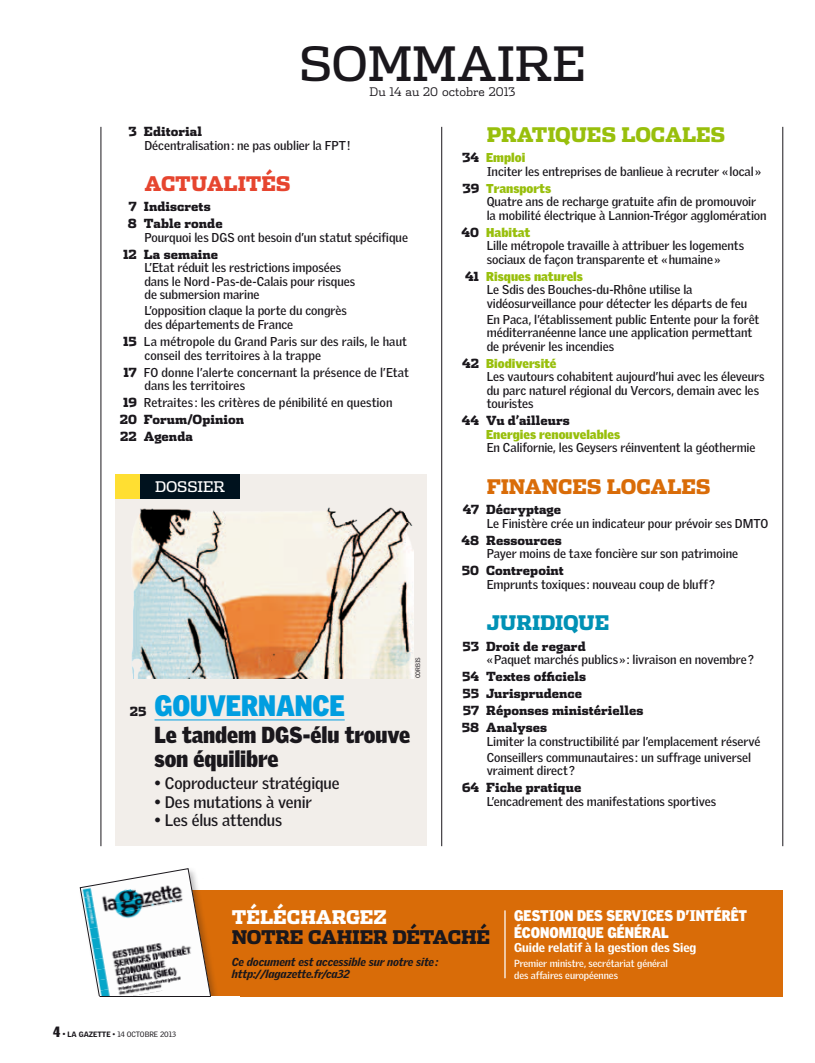
<style>
.page{position:relative;width:815px;height:1063px;background:#fff}
.page>*{position:absolute;margin:0;border:0;box-sizing:border-box;transform-origin:0 0}
.t1{font:47.5px "Dispatch";letter-spacing:-.005em;color:#1a171c}
.Surtitre_dossier{font:900 28.75px "Griffith Gothic";letter-spacing:-.005em;color:#009ee0;scale:.94 1}
.Titre_dossier{font:900 22.5px/23.8px "Griffith Gothic";letter-spacing:-.005em;color:#1a171c;scale:.94 1}
.Pratiques{font:900 20px "Dispatch";letter-spacing:-.005em;color:#98bf0c;scale:.94 1}
.Finances{font:900 20px "Dispatch";letter-spacing:-.005em;color:#d96c08;scale:.94 1}
.Actualités{font:900 20px "Dispatch";letter-spacing:-.005em;color:#e6452f;scale:.94 1}
.Juridique{font:900 20px "Dispatch";letter-spacing:-.01em;color:#0091b5;scale:.94 1}
.t2{font:900 18.75px "Dispatch";letter-spacing:-.02em;color:#1a171c;scale:.94 1}
.t3{font:900 18.75px "Dispatch";letter-spacing:-.005em;color:#fff;scale:.94 1}
.Texte_dossier{font:700 16.25px "Griffith Gothic";letter-spacing:-.01em;color:#1a171c}
.Titre_cahier{font:900 15px/16.2px "Griffith Gothic";color:#fff;scale:.94 1}
.t4{font:14.75px "Dispatch";color:#fff}
.page_folio_suite{font:700 12.5px/13.5px "Griffith Gothic";letter-spacing:-.005em;color:#1a171c}
.Page_folio{font:900 12.5px "Dispatch";letter-spacing:.005em;color:#1a171c;scale:.94 1}
.Page_folio_sans_rubr{font:700 12.5px/13.5px "Griffith Gothic";letter-spacing:.005em;color:#1a171c}
.Page_folio_étiquette{font:900 12.5px "Griffith Gothic";color:#98bf0c}
.Sous-titre_cahier{font:900 12.5px "Griffith Gothic";letter-spacing:-.005em;color:#fff}
.Surtitre_dossier-2{font:900 12.5px "Dispatch";color:#1a171c;scale:.94 1}
.t5{font:300 11.88px "Dispatch";color:#1a171c}
.t6{font:italic 900 11.25px/12.5px "Griffith Gothic";letter-spacing:-.005em;color:#1a171c}
.Signature_cahier{font:700 10px/11.2px "Griffith Gothic";letter-spacing:-.005em;color:#fff}
.t7{font:7.5px "Griffith Gothic";letter-spacing:-.005em;color:#1a171c}
.CREDIT{font:6.25px "Griffith Gothic";letter-spacing:-.01em;color:#1a171c}
.s1{font-family:"Dispatch";font-weight:900}
.s2{font-family:"Dispatch";color:#1a171c}
.s3{font-family:"Griffith Gothic Cond";font-weight:900;font-size:14.5px}
.s4{font-size:8.25px}
.s5{font-weight:900}
</style>
<div class="page">
<div style="left:101px;top:890px;width:682px;height:107px;background:#d96c08"></div>
<hr style="left:101px;top:127px;width:1px;height:719px;background:#1a171c">
<hr style="left:441px;top:127px;width:1px;height:719px;background:#1a171c">
<hr style="left:783px;top:127px;width:1px;height:719px;background:#1a171c">
<div style="left:77px;top:866px;width:142px;height:141px;background:#1a171c;opacity:.3"></div>
<svg style="left:80px;top:868px;width:131px;height:129px"></svg>
<div style="left:53px;top:997px;width:187px;height:15px;background:#fff"></div>
<hr style="left:99px;top:996px;width:112px;height:1px;background:#1a171c">
<hr style="left:504px;top:910px;width:2px;height:68px;background:#fff">
<div style="left:116px;top:475px;width:311px;height:371px;background:#f2eeea"></div>
<hr style="left:155px;top:720px;width:190px;height:1px;background:#009ee0">
<img style="left:131px;top:507px;width:282px;height:171px">
<div style="left:140px;top:475px;width:100px;height:24px;background:#00121e"></div>
<div style="left:116px;top:475px;width:24px;height:24px;background:#ffdf32"></div>
<p class="t1" style="left:299px;top:31px;width:288px">SOMMAIRE</p>
<p class="t5" style="left:370px;top:84px;width:147px">Du 14 au 20 octobre 2013</p>
<p class="Page_folio" style="left:128px;top:122px;width:80px">3 Editorial</p>
<p class="page_folio_suite" style="left:144px;top:138px;width:208px">Décentralisation: ne pas oublier la FPT!</p>
<p class="Actualités" style="left:144px;top:169px;width:157px">ACTUALITÉS</p>
<p class="Page_folio" style="left:129px;top:198px;width:89px">7 Indiscrets</p>
<p class="Page_folio" style="left:128px;top:215px;width:102px">8 Table ronde</p>
<p class="page_folio_suite" style="left:144px;top:230px;width:265px">Pourquoi les DGS ont besoin d’un statut spécifique</p>
<p class="Page_folio" style="left:123px;top:245px;width:103px">12 La semaine</p>
<p class="page_folio_suite" style="left:144px;top:261px;width:212px">L’Etat réduit les restrictions imposées dans le Nord-Pas-de-Calais pour risques de submersion marine</p>
<p class="page_folio_suite" style="left:144px;top:304px;width:204px">L’opposition claque la porte du congrès des départements de France</p>
<p class="Page_folio_sans_rubr" style="left:144px;top:334px;width:264px;text-indent:-21px"><span class="s1">15</span> La métropole du Grand Paris sur des rails, le haut conseil des territoires à la trappe</p>
<p class="Page_folio_sans_rubr" style="left:144px;top:365px;width:266px;text-indent:-21px"><span class="s1">17</span> FO donne l’alerte concernant la présence de l’Etat dans les territoires</p>
<p class="Page_folio_sans_rubr" style="left:123px;top:396px;width:271px"><span class="s1">19</span> Retraites : les critères de pénibilité en question</p>
<p class="Page_folio" style="left:120px;top:410px;width:134px">20 Forum/Opinion</p>
<p class="Page_folio" style="left:120px;top:428px;width:79px">22 Agenda</p>
<p class="t4" style="left:155px;top:477px;width:72px">DOSSIER</p>
<p class="CREDIT" style="left:414px;top:678px;width:22px;rotate:-90deg">CORBIS</p>
<p class="Surtitre_dossier-2" style="left:130px;top:702px;width:19px">25</p>
<p class="Surtitre_dossier" style="left:155px;top:688px;width:204px">GOUVERNANCE</p>
<p class="Titre_dossier" style="left:155px;top:723px;width:273px">Le tandem DGS-élu trouve son équilibre</p>
<p class="Texte_dossier" style="left:155px;top:774px;width:187px">• Coproducteur stratégique</p>
<p class="Texte_dossier" style="left:155px;top:792px;width:159px">• Des mutations à venir</p>
<p class="Texte_dossier" style="left:155px;top:811px;width:129px">• Les élus attendus</p>
<p class="Pratiques" style="left:487px;top:120px;width:255px">PRATIQUES LOCALES</p>
<p class="Page_folio_étiquette" style="left:462px;top:150px;width:65px"><span class="s2">34</span> Emploi</p>
<p class="page_folio_suite" style="left:487px;top:164px;width:276px">Inciter les entreprises de banlieue à recruter «local»</p>
<p class="Page_folio_étiquette" style="left:462px;top:181px;width:90px"><span class="s2">39</span> Transports</p>
<p class="page_folio_suite" style="left:487px;top:195px;width:282px">Quatre ans de recharge gratuite afin de promouvoir la mobilité électrique à Lannion-Trégor agglomération</p>
<p class="Page_folio_étiquette" style="left:462px;top:225px;width:70px"><span class="s2">40</span> Habitat</p>
<p class="page_folio_suite" style="left:487px;top:239px;width:259px">Lille métropole travaille à attribuer les logements sociaux de façon transparente et «humaine»</p>
<p class="Page_folio_étiquette" style="left:465px;top:269px;width:119px"><span class="s2">41</span> Risques naturels</p>
<p class="page_folio_suite" style="left:487px;top:283px;width:262px">Le Sdis des Bouches-du-Rhône utilise la vidéosurveillance pour détecter les départs de feu</p>
<p class="page_folio_suite" style="left:487px;top:312px;width:274px">En Paca, l’établissement public Entente pour la forêt méditerranéenne lance une application permettant de prévenir les incendies</p>
<p class="Page_folio_étiquette" style="left:462px;top:356px;width:96px"><span class="s2">42</span> Biodiversité</p>
<p class="page_folio_suite" style="left:487px;top:370px;width:279px">Les vautours cohabitent aujourd’hui avec les éleveurs du parc naturel régional du Vercors, demain avec les touristes</p>
<p class="Page_folio" style="left:462px;top:412px;width:116px">44 Vu d’ailleurs</p>
<p class="Page_folio_étiquette" style="left:486px;top:427px;width:135px">Energies renouvelables</p>
<p class="page_folio_suite" style="left:487px;top:441px;width:270px">En Californie, les Geysers réinventent la géothermie</p>
<p class="Finances" style="left:487px;top:472px;width:240px">FINANCES LOCALES</p>
<p class="Page_folio" style="left:463px;top:501px;width:106px">47 Décryptage</p>
<p class="page_folio_suite" style="left:487px;top:516px;width:283px">Le Finistère crée un indicateur pour prévoir ses DMTO</p>
<p class="Page_folio" style="left:462px;top:531px;width:108px">48 Ressources</p>
<p class="page_folio_suite" style="left:487px;top:547px;width:253px">Payer moins de taxe foncière sur son patrimoine</p>
<p class="Page_folio" style="left:462px;top:562px;width:110px">50 Contrepoint</p>
<p class="page_folio_suite" style="left:487px;top:577px;width:230px">Emprunts toxiques: nouveau coup de bluff?</p>
<p class="Juridique" style="left:487px;top:608px;width:132px">JURIDIQUE</p>
<p class="Page_folio" style="left:463px;top:637px;width:132px">53 Droit de regard</p>
<p class="page_folio_suite" style="left:487px;top:653px;width:269px">«Paquet marchés publics»: livraison en novembre?</p>
<p class="Page_folio" style="left:462px;top:668px;width:133px">54 Textes officiels</p>
<p class="Page_folio" style="left:462px;top:685px;width:129px">55 Jurisprudence</p>
<p class="Page_folio" style="left:463px;top:702px;width:194px">57 Réponses ministérielles</p>
<p class="Page_folio" style="left:462px;top:719px;width:92px">58 Analyses</p>
<p class="page_folio_suite" style="left:487px;top:734px;width:275px">Limiter la constructibilité par l’emplacement réservé</p>
<p class="page_folio_suite" style="left:487px;top:750px;width:266px">Conseillers communautaires: un suffrage universel vraiment direct?</p>
<p class="Page_folio" style="left:462px;top:779px;width:128px">64 Fiche pratique</p>
<p class="page_folio_suite" style="left:487px;top:794px;width:231px">L’encadrement des manifestations sportives</p>
<p class="t7" style="left:53px;top:1030px;width:124px"><span class="s3">4</span> <span class="s4">•</span> <span class="s5">LA GAZETTE</span> • 14 OCTOBRE 2013</p>
<p class="t3" style="left:232px;top:904px;width:166px">TÉLÉCHARGEZ</p>
<p class="t2" style="left:232px;top:924px;width:276px">NOTRE CAHIER DÉTACHÉ</p>
<p class="t6" style="left:232px;top:955px;width:208px">Ce document est accessible sur notre site: http://lagazette.fr/ca32</p>
<p class="Titre_cahier" style="left:514px;top:907px;width:249px">GESTION DES SERVICES D’INTÉRÊT<br>ÉCONOMIQUE GÉNÉRAL</p>
<p class="Sous-titre_cahier" style="left:514px;top:940px;width:184px">Guide relatif à la gestion des Sieg</p>
<p class="Signature_cahier" style="left:514px;top:958px;width:155px">Premier ministre, secrétariat général des affaires européennes</p>
</div>
